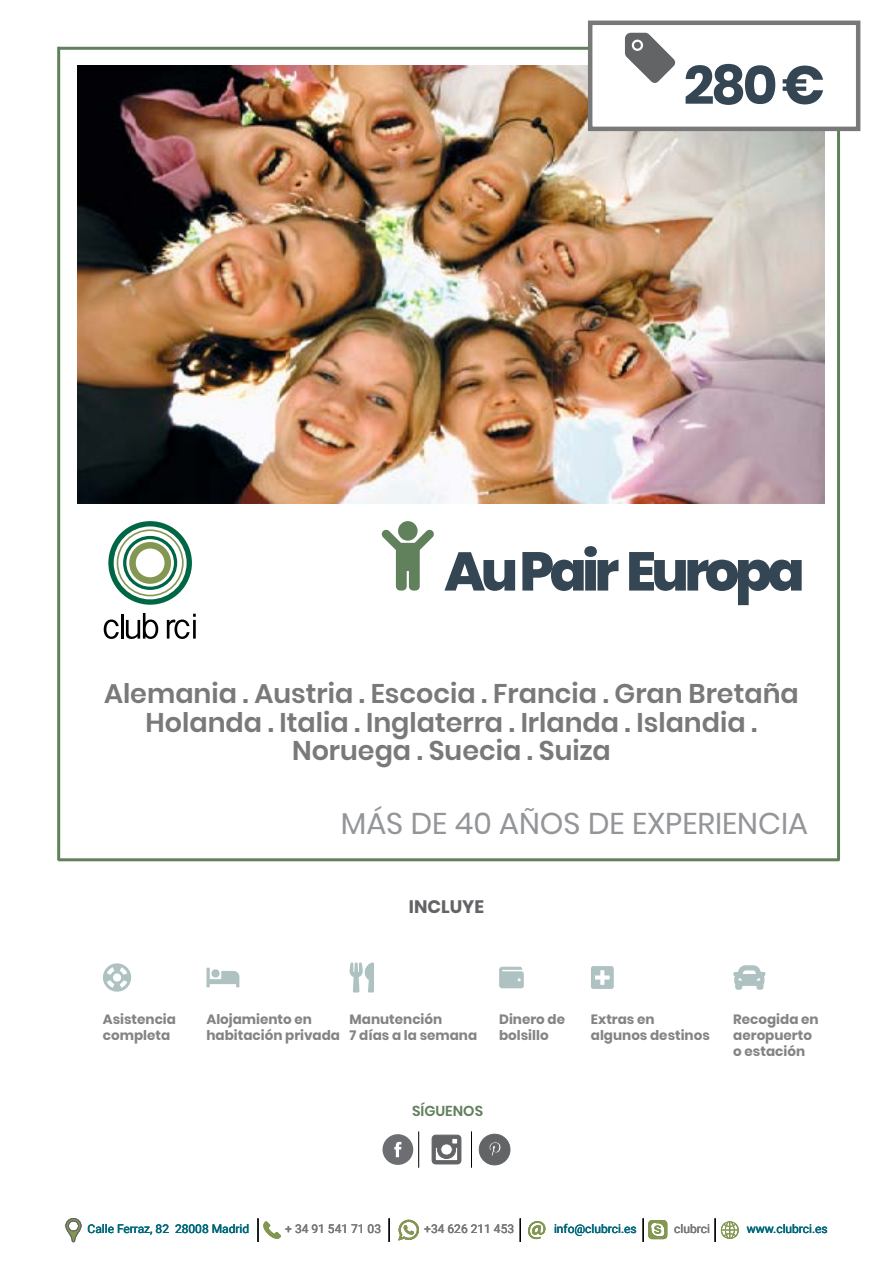
<style>
.page{position:relative;width:893px;height:1263px;background:#fff}
.page>*{position:absolute;margin:0;border:0;box-sizing:border-box;transform-origin:0 0}
.t1{font:800 54.45px "Poppins";letter-spacing:-.08em;color:#344553}
.t2{font:700 54px "Poppins";color:#344553}
.t3{font:30px "Poppins";color:#939598}
.t4{font:600 27px/28.5px "Poppins";color:#797979;text-align:center}
.t5{font:700 18px "Poppins";color:#636466}
.t6{font:600 14.4px "Poppins";color:#60815b}
.t7{font:700 13.5px/16.2px "Poppins";color:#848483}
.t8{font:12px "Roboto";color:#00687b}
.t9{font:12px "Roboto";color:#797979}
</style>
<div class="page">
<img style="left:78px;top:66px;width:747px;height:438px">
<hr style="left:471px;top:1131px;width:1px;height:37px;background:#000">
<hr style="left:418px;top:1131px;width:1px;height:37px;background:#000">
<svg style="left:432px;top:1135px;width:29px;height:29px"></svg>
<svg style="left:478px;top:1133px;width:33px;height:33px"></svg>
<svg style="left:382px;top:1134px;width:31px;height:31px"></svg>
<svg style="left:66px;top:1218px;width:15px;height:24px"></svg>
<svg style="left:398px;top:1220px;width:21px;height:20px"></svg>
<svg style="left:528px;top:1221px;width:17px;height:18px"></svg>
<svg style="left:258px;top:1218px;width:23px;height:24px"></svg>
<svg style="left:389px;top:1218px;width:1px;height:24px"></svg>
<svg style="left:520px;top:1218px;width:1px;height:24px"></svg>
<svg style="left:643px;top:1218px;width:24px;height:24px"></svg>
<svg style="left:715px;top:1218px;width:24px;height:24px"></svg>
<hr style="left:58px;top:858px;width:781px;height:3px;background:#60815b">
<hr style="left:837px;top:47px;width:3px;height:813px;background:#60815b">
<hr style="left:58px;top:47px;width:785px;height:3px;background:#60815b">
<hr style="left:57px;top:47px;width:3px;height:813px;background:#60815b">
<svg style="left:104px;top:619px;width:15px;height:20px"></svg>
<hr style="left:121px;top:614px;width:2px;height:25px;background:#000">
<svg style="left:126px;top:613px;width:32px;height:26px"></svg>
<svg style="left:167px;top:614px;width:29px;height:25px"></svg>
<hr style="left:193px;top:620px;width:3px;height:19px;background:#000">
<svg style="left:108px;top:521px;width:84px;height:84px"></svg>
<div style="left:588px;top:21px;width:272px;height:110px;background:#fff;border:4px solid #797979"></div>
<svg style="left:625px;top:32px;width:51px;height:51px"></svg>
<svg style="left:206px;top:968px;width:33px;height:19px"></svg>
<svg style="left:103px;top:963px;width:29px;height:29px"></svg>
<svg style="left:499px;top:967px;width:25px;height:21px"></svg>
<svg style="left:733px;top:965px;width:33px;height:25px"></svg>
<svg style="left:350px;top:962px;width:24px;height:30px"></svg>
<svg style="left:591px;top:966px;width:23px;height:23px"></svg>
<svg style="left:381px;top:521px;width:53px;height:69px"></svg>
<h2 class="t2" style="left:684px;top:54px;width:143px">280 €</h2>
<h1 class="t1" style="left:444px;top:540px;width:362px">Au Pair Europa</h1>
<h3 class="t4" style="left:104px;top:679px;width:696px">Alemania . Austria . Escocia . Francia . Gran Bretaña<br>Holanda . Italia . Inglaterra . Irlanda . Islandia .<br>Noruega . Suecia . Suiza</h3>
<h3 class="t3" style="left:341px;top:806px;width:469px">MÁS DE 40 AÑOS DE EXPERIENCIA</h3>
<h3 class="t5" style="left:409px;top:896px;width:77px">INCLUYE</h3>
<p class="t7" style="left:350px;top:1011px;width:129px">Manutención<br>7 días a la semana</p>
<p class="t7" style="left:591px;top:1011px;width:120px">Extras en algunos destinos</p>
<p class="t7" style="left:103px;top:1011px;width:75px">Asistencia completa</p>
<p class="t7" style="left:499px;top:1011px;width:67px">Dinero de bolsillo</p>
<p class="t7" style="left:733px;top:1011px;width:87px">Recogida en aeropuerto o estación</p>
<p class="t7" style="left:206px;top:1011px;width:135px">Alojamiento en habitación privada</p>
<p class="t6" style="left:412px;top:1102px;width:71px">Síguenos</p>
<p class="t8" style="left:88px;top:1220px;width:163px">Calle Ferraz, 82 28008 Madrid</p>
<p class="t9" style="left:285px;top:1220px;width:97px">+ 34 91 541 71 03</p>
<p class="t9" style="left:424px;top:1220px;width:91px">+34 626 211 453</p>
<p class="t8" style="left:554px;top:1220px;width:84px">info@clubrci.es</p>
<p class="t9" style="left:674px;top:1220px;width:37px">clubrci</p>
<p class="t8" style="left:747px;top:1220px;width:82px">www.clubrci.es</p>
</div>
